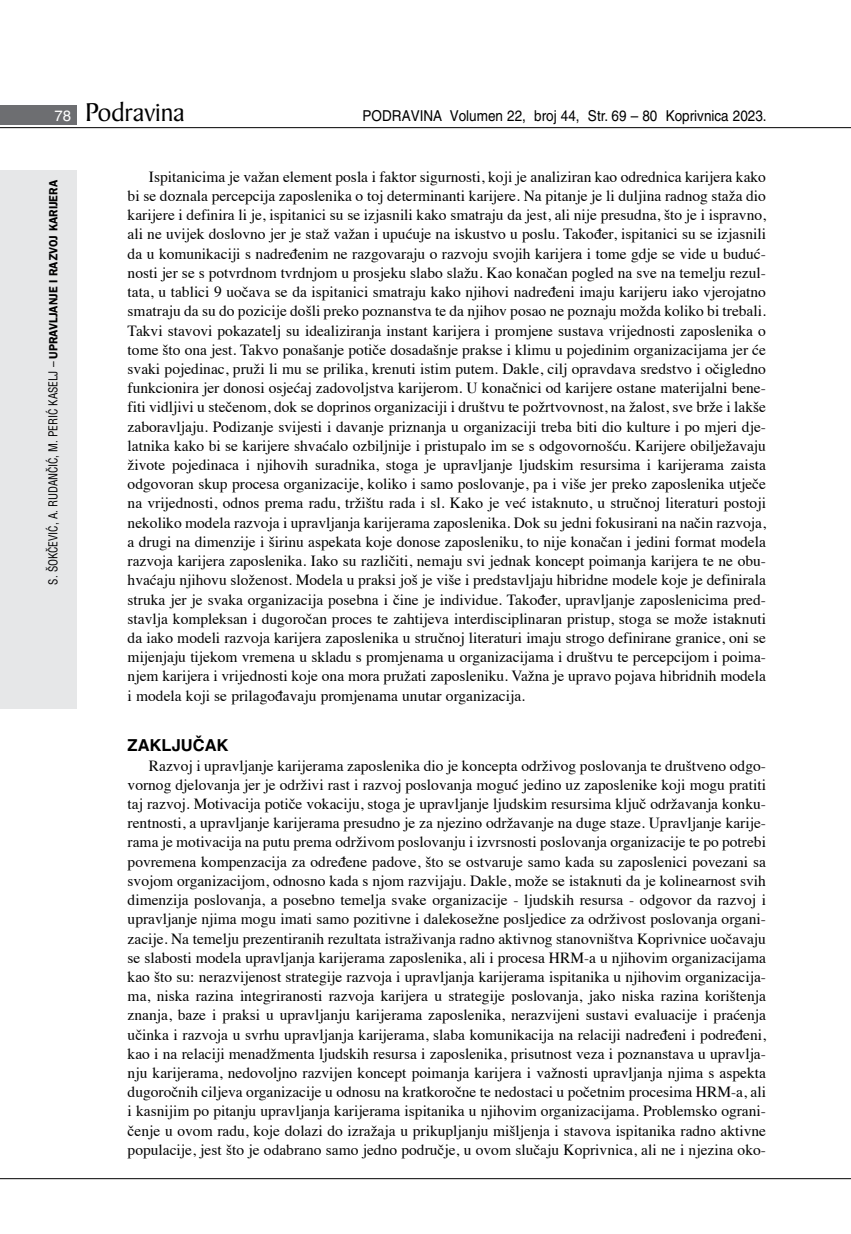
<style>
.page{position:relative;width:851px;height:1234px;background:#fff}
.page>*{position:absolute;margin:0;border:0;box-sizing:border-box;transform-origin:0 0}
.t1{font:27.6px "Baker Signet BT";color:#000}
.t2{font:700 16.5px "Helvetica LT Skin 29";color:#000}
.t3{font:15.45px/19.2px "Times";color:#000;text-align:justify}
.t4{font:15px "Helvetica LT Skin 29";color:#000;scale:.9 1}
.t5{font:condensed 12px "Helvetica LT Skin 29";letter-spacing:-.005em;color:#000;scale:.95 1}
.s1{font-family:"Helvetica LT Skin 29";font-size:15px;color:#fff}
.s2{font-family:"ITC Franklin Gothic Skin 29";font-weight:600;font-stretch:normal}
</style>
<div class="page">
<div style="left:0;top:170px;width:77px;height:538px;background:#e6e7e8"></div>
<div style="left:0;top:105px;width:77px;height:19px;background:#6d6e71"></div>
<hr style="left:0;top:127px;width:850px;height:1px;background:#000">
<hr style="left:0;top:1177px;width:850px;height:1px;background:#000">
<h1 class="t1" style="left:55px;top:95px;width:131px"><span class="s1">78</span> Podravina</h1>
<p class="t4" style="left:362px;top:107px;width:450px">PODRAVINA Volumen 22, broj 44, Str. 69 – 80 Koprivnica 2023.</p>
<p class="t5" style="left:46px;top:584px;width:427px;rotate:-90deg">S. ŠOKČEVIĆ, A. RUDANČIĆ, M. PERIĆ KASELJ – <span class="s2">UPRAVLJANJE I RAZVOJ KARIJERA</span></p>
<p class="t3" style="left:128px;top:166px;width:639px;text-indent:21px">Ispitanicima je važan element posla i faktor sigurnosti, koji je analiziran kao odrednica karijera kako bi se doznala percepcija zaposlenika o toj determinanti karijere. Na pitanje je li duljina radnog staža dio karijere i definira li je, ispitanici su se izjasnili kako smatraju da jest, ali nije presudna, što je i ispravno, ali ne uvijek doslovno jer je staž važan i upućuje na iskustvo u poslu. Također, ispitanici su se izjasnili da u komunikaciji s nadređenim ne razgovaraju o razvoju svojih karijera i tome gdje se vide u buduć&shy;nosti jer se s potvrdnom tvrdnjom u prosjeku slabo slažu. Kao konačan pogled na sve na temelju rezul&shy;tata, u tablici 9 uočava se da ispitanici smatraju kako njihovi nadređeni imaju karijeru iako vjerojatno smatraju da su do pozicije došli preko poznanstva te da njihov posao ne poznaju možda koliko bi trebali.<br>Takvi stavovi pokazatelj su idealiziranja instant karijera i promjene sustava vrijednosti zaposlenika o tome što ona jest. Takvo ponašanje potiče dosadašnje prakse i klimu u pojedinim organizacijama jer će svaki pojedinac, pruži li mu se prilika, krenuti istim putem. Dakle, cilj opravdava sredstvo i očigledno funkcionira jer donosi osjećaj zadovoljstva karijerom. U konačnici od karijere ostane materijalni bene&shy;fiti vidljivi u stečenom, dok se doprinos organizaciji i društvu te požrtvovnost, na žalost, sve brže i lakše zaboravljaju. Podizanje svijesti i davanje priznanja u organizaciji treba biti dio kulture i po mjeri dje&shy;latnika kako bi se karijere shvaćalo ozbiljnije i pristupalo im se s odgovornošću. Karijere obilježavaju živote pojedinaca i njihovih suradnika, stoga je upravljanje ljudskim resursima i karijerama zaista odgovoran skup procesa organizacije, koliko i samo poslovanje, pa i više jer preko zaposlenika utječe na vrijednosti, odnos prema radu, tržištu rada i sl. Kako je već istaknuto, u stručnoj literaturi postoji nekoliko modela razvoja i upravljanja karijerama zaposlenika. Dok su jedni fokusirani na način razvoja, a drugi na dimenzije i širinu aspekata koje donose zaposleniku, to nije konačan i jedini format modela razvoja karijera zaposlenika. Iako su različiti, nemaju svi jednak koncept poimanja karijera te ne obu&shy;hvaćaju njihovu složenost. Modela u praksi još je više i predstavljaju hibridne modele koje je definirala struka jer je svaka organizacija posebna i čine je individue. Također, upravljanje zaposlenicima pred&shy;stavlja kompleksan i dugoročan proces te zahtijeva interdisciplinaran pristup, stoga se može istaknuti da iako modeli razvoja karijera zaposlenika u stručnoj literaturi imaju strogo definirane granice, oni se mijenjaju tijekom vremena u skladu s promjenama u organizacijama i društvu te percepcijom i poima&shy;njem karijera i vrijednosti koje ona mora pružati zaposleniku. Važna je upravo pojava hibridnih modela i modela koji se prilagođavaju promjenama unutar organizacija.</p>
<p class="t2" style="left:128px;top:735px;width:102px">ZAKLJUČAK</p>
<p class="t3" style="left:128px;top:754px;width:639px;text-indent:21px">Razvoj i upravljanje karijerama zaposlenika dio je koncepta održivog poslovanja te društveno odgo&shy;vornog djelovanja jer je održivi rast i razvoj poslovanja moguć jedino uz zaposlenike koji mogu pratiti taj razvoj. Motivacija potiče vokaciju, stoga je upravljanje ljudskim resursima ključ održavanja konku&shy;rentnosti, a upravljanje karijerama presudno je za njezino održavanje na duge staze. Upravljanje karije&shy;rama je motivacija na putu prema održivom poslovanju i izvrsnosti poslovanja organizacije te po potrebi povremena kompenzacija za određene padove, što se ostvaruje samo kada su zaposlenici povezani sa svojom organizacijom, odnosno kada s njom razvijaju. Dakle, može se istaknuti da je kolinearnost svih dimenzija poslovanja, a posebno temelja svake organizacije - ljudskih resursa - odgovor da razvoj i upravljanje njima mogu imati samo pozitivne i dalekosežne posljedice za održivost poslovanja organi&shy;zacije. Na temelju prezentiranih rezultata istraživanja radno aktivnog stanovništva Koprivnice uočavaju se slabosti modela upravljanja karijerama zaposlenika, ali i procesa HRM-a u njihovim organizacijama kao što su: nerazvijenost strategije razvoja i upravljanja karijerama ispitanika u njihovim organizacija&shy;ma, niska razina integriranosti razvoja karijera u strategije poslovanja, jako niska razina korištenja znanja, baze i praksi u upravljanju karijerama zaposlenika, nerazvijeni sustavi evaluacije i praćenja učinka i razvoja u svrhu upravljanja karijerama, slaba komunikacija na relaciji nadređeni i podređeni, kao i na relaciji menadžmenta ljudskih resursa i zaposlenika, prisutnost veza i poznanstava u upravlja&shy;nju karijerama, nedovoljno razvijen koncept poimanja karijera i važnosti upravljanja njima s aspekta dugoročnih ciljeva organizacije u odnosu na kratkoročne te nedostaci u početnim procesima HRM-a, ali i kasnijim po pitanju upravljanja karijerama ispitanika u njihovim organizacijama. Problemsko ograni&shy;čenje u ovom radu, koje dolazi do izražaja u prikupljanju mišljenja i stavova ispitanika radno aktivne populacije, jest što je odabrano samo jedno područje, u ovom slučaju Koprivnica, ali ne i njezina oko-</p>
</div>
